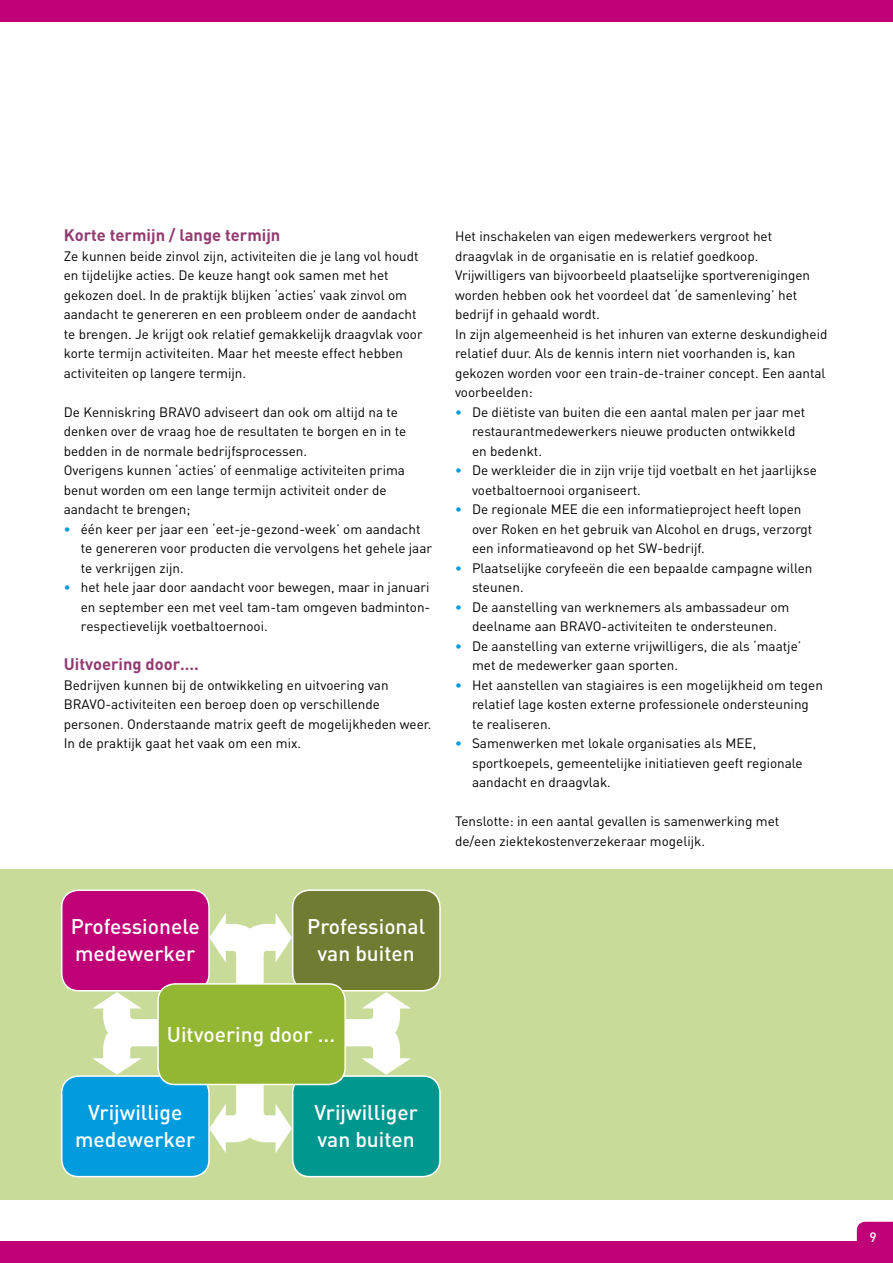
<style>
.page{position:relative;width:893px;height:1263px;background:#fff}
.page>*{position:absolute;margin:0;border:0;box-sizing:border-box;transform-origin:0 0}
.Normal__Web{font:500 21px/27px "DIN";color:#fff;text-align:center}
.tussenkop{font:700 16.5px "DIN";color:#923b6f}
.txt{font:13.5px/19.5px "DIN";color:#000}
.t1{font:500 13.5px "DIN";color:#fff}
.s1{font-weight:500;color:#009cdd}
</style>
<div class="page">
<div style="left:0;top:1242px;width:893px;height:21px;background:#c00076"></div>
<svg style="left:857px;top:1222px;width:36px;height:20px"></svg>
<div style="left:0;top:0;width:893px;height:21px;background:#c00076"></div>
<div style="left:0;top:869px;width:893px;height:330px;background:#c9db99"></div>
<svg style="left:90px;top:913px;width:324px;height:240px"></svg>
<div style="left:293px;top:890px;width:147px;height:101px;background:#707c31;border-radius:17px"></div>
<div style="left:292px;top:889px;width:149px;height:102px;border:2px solid #fff;border-radius:17px"></div>
<div style="left:293px;top:1076px;width:147px;height:100px;background:#00978e;border-radius:17px"></div>
<div style="left:292px;top:1075px;width:149px;height:102px;border:2px solid #fff;border-radius:17px"></div>
<div style="left:62px;top:1076px;width:147px;height:100px;background:#009cdd;border-radius:17px"></div>
<div style="left:61px;top:1075px;width:149px;height:102px;border:2px solid #fff;border-radius:17px"></div>
<div style="left:62px;top:890px;width:147px;height:101px;background:#c00076;border-radius:17px"></div>
<div style="left:61px;top:889px;width:149px;height:102px;border:2px solid #fff;border-radius:17px"></div>
<div style="left:158px;top:984px;width:187px;height:100px;background:#93b633;border-radius:17px"></div>
<div style="left:157px;top:983px;width:189px;height:102px;border:2px solid #fff;border-radius:17px"></div>
<p class="tussenkop" style="left:64px;top:224px;width:218px">Korte termijn / lange termijn</p>
<p class="txt" style="left:64px;top:246px;width:360px">Ze kunnen beide zinvol zijn, activiteiten die je lang vol houdt en tijdelijke acties. De keuze hangt ook samen met het gekozen doel. In de praktijk blijken ‘acties’ vaak zinvol om aandacht te genereren en een probleem onder de aandacht te brengen. Je krijgt ook relatief gemakkelijk draagvlak voor korte termijn activiteiten. Maar het meeste effect hebben activiteiten op langere termijn.</p>
<p class="txt" style="left:64px;top:402px;width:344px">De Kenniskring BRAVO adviseert dan ook om altijd na te denken over de vraag hoe de resultaten te borgen en in te bedden in de normale bedrijfsprocessen.</p>
<p class="txt" style="left:64px;top:460px;width:343px">Overigens kunnen ‘acties’ of eenmalige activiteiten prima benut worden om een lange termijn activiteit onder de aandacht te brengen;</p>
<p class="txt" style="left:81px;top:519px;width:353px;text-indent:-17px"><span class="s1">•</span> één keer per jaar een ‘eet-je-gezond-week’ om aandacht te genereren voor producten die vervolgens het gehele jaar te verkrijgen zijn.</p>
<p class="txt" style="left:81px;top:577px;width:351px;text-align:justify;text-indent:-17px"><span class="s1">•</span> het hele jaar door aandacht voor bewegen, maar in januari en september een met veel tam-tam omgeven badminton&shy;respectievelijk voetbaltoernooi.</p>
<p class="tussenkop" style="left:64px;top:653px;width:137px">Uitvoering door….</p>
<p class="txt" style="left:64px;top:675px;width:369px">Bedrijven kunnen bij de ontwikkeling en uitvoering van BRAVO-activiteiten een beroep doen op verschillende personen. Onderstaande matrix geeft de mogelijkheden weer.<br>In de praktijk gaat het vaak om een mix.</p>
<p class="txt" style="left:455px;top:226px;width:357px">Het inschakelen van eigen medewerkers vergroot het draagvlak in de organisatie en is relatief goedkoop.<br>Vrijwilligers van bijvoorbeeld plaatselijke sportverenigingen worden hebben ook het voordeel dat ‘de samenleving’ het bedrijf in gehaald wordt.</p>
<p class="txt" style="left:455px;top:324px;width:374px">In zijn algemeenheid is het inhuren van externe deskundigheid relatief duur. Als de kennis intern niet voorhanden is, kan gekozen worden voor een train-de-trainer concept. Een aantal voorbeelden:</p>
<p class="txt" style="left:472px;top:402px;width:335px;text-indent:-17px"><span class="s1">•</span> De diëtiste van buiten die een aantal malen per jaar met restaurantmedewerkers nieuwe producten ontwikkeld en bedenkt.</p>
<p class="txt" style="left:472px;top:460px;width:346px;text-indent:-17px"><span class="s1">•</span> De werkleider die in zijn vrije tijd voetbalt en het jaarlijkse voetbaltoernooi organiseert.</p>
<p class="txt" style="left:472px;top:499px;width:342px;text-indent:-17px"><span class="s1">•</span> De regionale MEE die een informatieproject heeft lopen over Roken en het gebruik van Alcohol en drugs, verzorgt een informatieavond op het SW-bedrijf.</p>
<p class="txt" style="left:472px;top:558px;width:342px;text-indent:-17px"><span class="s1">•</span> Plaatselijke coryfeeën die een bepaalde campagne willen steunen.</p>
<p class="txt" style="left:455px;top:597px;width:336px;text-align:center"><span class="s1">•</span> De aanstelling van werknemers als ambassadeur om deelname aan BRAVO-activiteiten te ondersteunen.</p>
<p class="txt" style="left:472px;top:636px;width:331px;text-indent:-17px"><span class="s1">•</span> De aanstelling van externe vrijwilligers, die als ‘maatje’ met de medewerker gaan sporten.</p>
<p class="txt" style="left:472px;top:675px;width:352px;text-indent:-17px"><span class="s1">•</span> Het aanstellen van stagiaires is een mogelijkheid om tegen relatief lage kosten externe professionele ondersteuning te realiseren.</p>
<p class="txt" style="left:472px;top:733px;width:332px;text-indent:-17px"><span class="s1">•</span> Samenwerken met lokale organisaties als MEE, sportkoepels, gemeentelijke initiatieven geeft regionale aandacht en draagvlak.</p>
<p class="txt" style="left:455px;top:811px;width:326px">Tenslotte: in een aantal gevallen is samenwerking met de/een ziektekostenverzekeraar mogelijk.</p>
<p class="Normal__Web" style="left:71px;top:913px;width:131px;text-align:left">Professionele medewerker</p>
<p class="Normal__Web" style="left:307px;top:913px;width:120px">Professional van buiten</p>
<p class="Normal__Web" style="left:167px;top:1020px;width:170px">Uitvoering door ...</p>
<p class="Normal__Web" style="left:75px;top:1098px;width:122px">Vrijwillige medewerker</p>
<p class="Normal__Web" style="left:314px;top:1098px;width:105px;text-align:left">Vrijwilliger van buiten</p>
<p class="t1" style="left:869px;top:1228px;width:9px">9</p>
</div>
